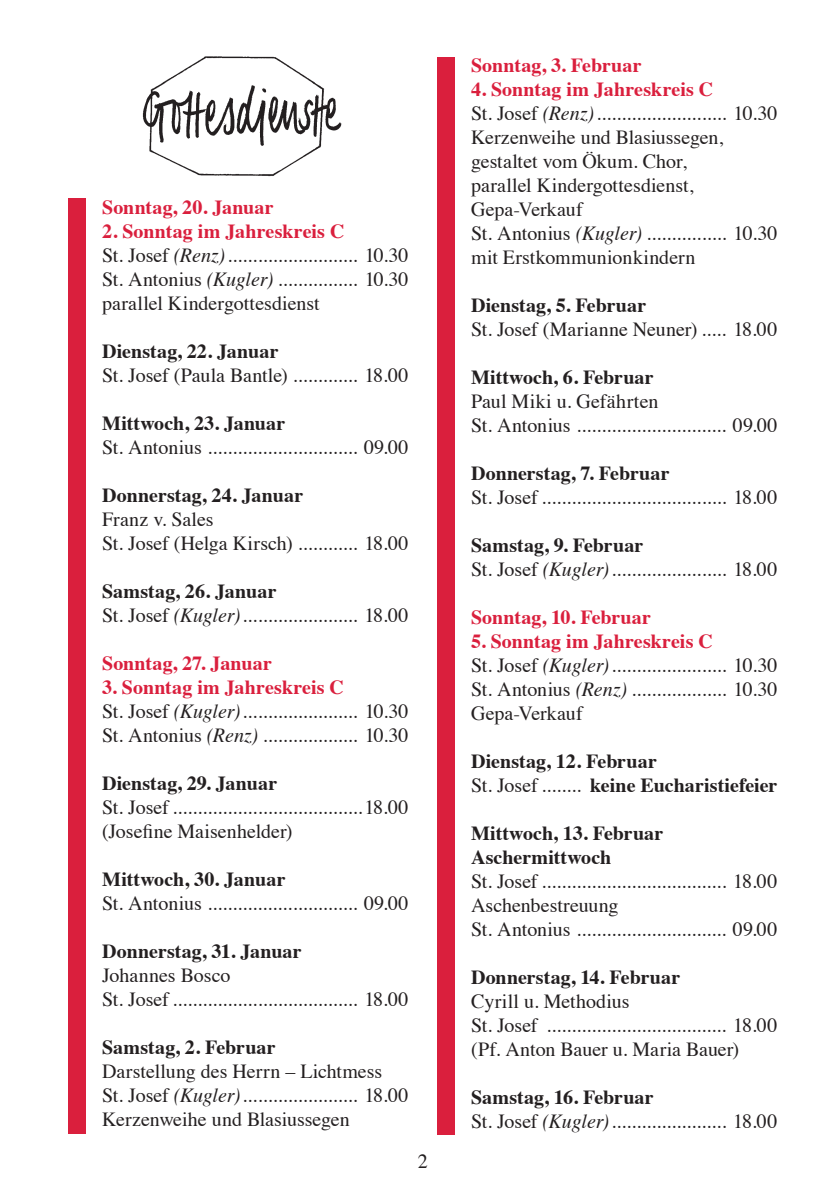
<style>
.page{position:relative;width:840px;height:1191px;background:#fff}
.page>*{position:absolute;margin:0;border:0;box-sizing:border-box;transform-origin:0 0}
.t1{font:20px/24px "Times";color:#231f20}
.t2{font:700 20px/24px "Times";letter-spacing:.005em;color:#231f20}
.t3{font:700 20px "Times";letter-spacing:.005em;color:#da1f3d}
.s1{font-weight:700;color:#da1f3d}
.s2{font-style:italic}
.s3{font-weight:700}
.s4{font-weight:400}
</style>
<div class="page">
<div style="left:68px;top:198px;width:17px;height:936px;background:#da1f3d"></div>
<div style="left:437px;top:57px;width:17px;height:1077px;background:#da1f3d"></div>
<img style="left:142px;top:56px;width:200px;height:121px">
<p class="t3" style="left:102px;top:188px;width:173px">Sonntag, 20. Januar</p>
<p class="t1" style="left:102px;top:217px;width:308px"><span class="s1">2. Sonntag im Jahreskreis C<br></span>St. Josef <span class="s2">(Renz)</span>.......................... 10.30<br>St. Antonius <span class="s2">(Kugler)</span> ................ 10.30 parallel Kindergottesdienst</p>
<p class="t2" style="left:102px;top:337px;width:178px">Dienstag, 22. Januar</p>
<p class="t1" style="left:102px;top:361px;width:308px">St. Josef (Paula Bantle) ............. 18.00</p>
<p class="t2" style="left:102px;top:409px;width:185px">Mittwoch, 23. Januar</p>
<p class="t1" style="left:102px;top:433px;width:308px">St. Antonius .............................. 09.00</p>
<p class="t2" style="left:102px;top:481px;width:202px">Donnerstag, 24. Januar</p>
<p class="t1" style="left:102px;top:505px;width:308px">Franz v. Sales<br>St. Josef (Helga Kirsch) ............ 18.00</p>
<p class="t1" style="left:102px;top:577px;width:308px"><span class="s3">Samstag, 26. Januar<br></span>St. Josef <span class="s2">(Kugler)</span>....................... 18.00</p>
<p class="t3" style="left:102px;top:644px;width:171px">Sonntag, 27. Januar</p>
<p class="t1" style="left:102px;top:673px;width:308px"><span class="s1">3. Sonntag im Jahreskreis C<br></span>St. Josef <span class="s2">(Kugler)</span>....................... 10.30<br>St. Antonius <span class="s2">(Renz)</span> ................... 10.30</p>
<p class="t2" style="left:102px;top:769px;width:176px">Dienstag, 29. Januar</p>
<p class="t1" style="left:102px;top:793px;width:308px">St. Josef ......................................18.00 (Josefine Maisenhelder)</p>
<p class="t2" style="left:102px;top:865px;width:185px">Mittwoch, 30. Januar</p>
<p class="t1" style="left:102px;top:889px;width:308px">St. Antonius .............................. 09.00</p>
<p class="t2" style="left:102px;top:937px;width:201px">Donnerstag, 31. Januar</p>
<p class="t1" style="left:102px;top:961px;width:308px">Johannes Bosco<br>St. Josef ..................................... 18.00</p>
<p class="t2" style="left:102px;top:1033px;width:175px">Samstag, 2. Februar</p>
<p class="t1" style="left:102px;top:1057px;width:308px">Darstellung des Herrn – Lichtmess<br>St. Josef <span class="s2">(Kugler)</span>....................... 18.00<br>Kerzenweihe und Blasiussegen</p>
<p class="t1" style="left:417px;top:1147px;width:11px">2</p>
<p class="t3" style="left:471px;top:46px;width:172px">Sonntag, 3. Februar</p>
<p class="t1" style="left:471px;top:75px;width:308px"><span class="s1">4. Sonntag im Jahreskreis C<br></span>St. Josef <span class="s2">(Renz)</span>.......................... 10.30<br>Kerzenweihe und Blasiussegen, gestaltet vom Ökum. Chor,<br>parallel Kindergottesdienst,<br>Gepa-Verkauf<br>St. Antonius <span class="s2">(Kugler)</span> ................ 10.30 mit Erstkommunionkindern</p>
<p class="t2" style="left:471px;top:291px;width:176px">Dienstag, 5. Februar</p>
<p class="t1" style="left:471px;top:315px;width:308px">St. Josef (Marianne Neuner) ..... 18.00</p>
<p class="t2" style="left:471px;top:363px;width:184px">Mittwoch, 6. Februar</p>
<p class="t1" style="left:471px;top:387px;width:308px">Paul Miki u. Gefährten<br>St. Antonius .............................. 09.00</p>
<p class="t2" style="left:471px;top:459px;width:200px">Donnerstag, 7. Februar</p>
<p class="t1" style="left:471px;top:483px;width:308px">St. Josef ..................................... 18.00</p>
<p class="t1" style="left:471px;top:531px;width:308px"><span class="s3">Samstag, 9. Februar<br></span>St. Josef <span class="s2">(Kugler)</span>....................... 18.00</p>
<p class="t3" style="left:471px;top:598px;width:181px">Sonntag, 10. Februar</p>
<p class="t1" style="left:471px;top:627px;width:308px"><span class="s1">5. Sonntag im Jahreskreis C<br></span>St. Josef <span class="s2">(Kugler)</span>....................... 10.30<br>St. Antonius <span class="s2">(Renz)</span> ................... 10.30<br>Gepa-Verkauf</p>
<p class="t2" style="left:471px;top:747px;width:308px">Dienstag, 12. Februar<br><span class="s4">St. Josef ........</span> keine Eucharistiefeier</p>
<p class="t2" style="left:471px;top:819px;width:194px">Mittwoch, 13. Februar<br>Aschermittwoch</p>
<p class="t1" style="left:471px;top:867px;width:308px">St. Josef ..................................... 18.00<br>Aschenbestreuung<br>St. Antonius .............................. 09.00</p>
<p class="t2" style="left:471px;top:963px;width:211px">Donnerstag, 14. Februar</p>
<p class="t1" style="left:471px;top:987px;width:308px">Cyrill u. Methodius<br>St. Josef .................................... 18.00 (Pf. Anton Bauer u. Maria Bauer)</p>
<p class="t1" style="left:471px;top:1083px;width:308px"><span class="s3">Samstag, 16. Februar<br></span>St. Josef <span class="s2">(Kugler)</span>....................... 18.00</p>
</div>
